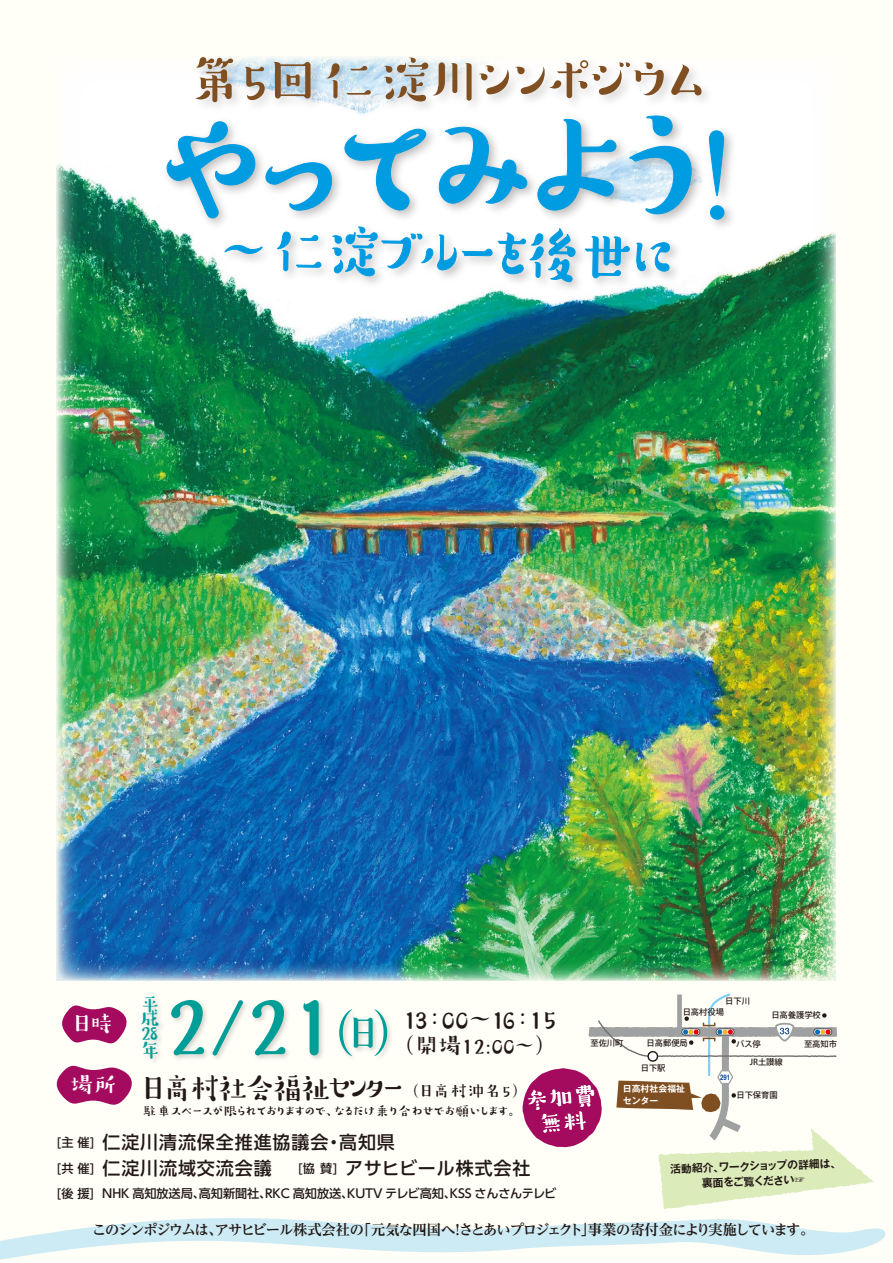
<style>
.page{position:relative;width:893px;height:1263px;background:#fff}
.page>*{position:absolute;margin:0;border:0;box-sizing:border-box;transform-origin:0 0}
.t1{font:500 142.5px "Suzumushi Std";letter-spacing:-.36em;color:#009ce2}
.t2{font:500 90px "Suzumushi Std";color:#009e96}
.t3{font:500 59.85px "Suzumushi Std";color:#009ce2;scale:.9 1}
.t4{font:500 54.15px "Suzumushi Std";letter-spacing:-.24em;color:#804f21}
.t5{font:500 31.5px "Suzumushi Std";letter-spacing:-.14em;color:#221815;scale:.95 1}
.t6{font:500 27.15px "Suzumushi Std";letter-spacing:-.05em;color:#221815}
.t7{font:500 23.85px/24.5px "Suzumushi Std";color:#fff;text-align:center}
.t8{font:500 23.4px "Suzumushi Std";color:#221815}
.t9{font:500 23.1px "Suzumushi Std";color:#fff}
.t10{font:500 21px/18.3px "Suzumushi Std";color:#009e96}
.t11{font:500 18px/25.8px "UD Shin Go Pr 6";letter-spacing:.05em;color:#221815}
.t12{font:500 16.5px "Suzumushi Std";letter-spacing:.05em;color:#221815}
.t13{font:700 14.25px "Reim Pr 6";letter-spacing:-.08em;color:#221815}
.t14{font:500 13.5px "Suzumushi Std";letter-spacing:-.23em;color:#221815}
.t15{font:500 12.15px "UD Shin Go Pr 6";letter-spacing:-.005em;color:#221815}
.t16{font:700 10.8px/15px "Gothic MB101 Pr 5 De";color:#221815;text-align:center}
.t17{font:700 8.85px/11.6px "Gothic MB101 Pr 5 De";color:#fff}
.t18{font:500 8.25px "Koz Go Pro";color:#221815}
.t19{font:700 7.5px "Helvetica";color:#003f98;scale:.8 1}
.s1{font-size:54px}
.s2{font-size:12.15px}
</style>
<div class="page">
<img style="left:0;top:56px;width:886px;height:1204px">
<h3 class="t4" style="left:187px;top:44px;width:527px">第 5回仁淀川シンポジウム</h3>
<h1 class="t1" style="left:139px;top:75px;width:653px">やってみよう！</h1>
<h3 class="t3" style="left:217px;top:210px;width:516px;rotate:1deg">～仁淀ブルーを後世に</h3>
<h3 class="t9" style="left:70px;top:1008px;width:44px">日時</h3>
<h3 class="t10" style="left:140px;top:994px;width:20px">平</h3>
<h3 class="t10" style="left:140px;top:1008px;width:21px">成</h3>
<h3 class="t10" style="left:140px;top:1022px;width:21px">28年</h3>
<h2 class="t2" style="left:142px;top:962px;width:250px">２/21<span class="s1">㈰</span></h2>
<h3 class="t6" style="left:403px;top:1000px;width:155px">13：00～16：15</h3>
<h3 class="t8" style="left:392px;top:1030px;width:167px">（開場12:00～）</h3>
<p class="t18" style="left:725px;top:996px;width:26px">日下川</p>
<p class="t18" style="left:683px;top:1007px;width:43px">日高村役場</p>
<p class="t18" style="left:771px;top:1009px;width:51px">日高養護学校</p>
<p class="t18" style="left:590px;top:1037px;width:34px">至佐川町</p>
<p class="t18" style="left:804px;top:1038px;width:34px">至高知市</p>
<p class="t18" style="left:647px;top:1038px;width:43px">日高郵便局</p>
<p class="t18" style="left:736px;top:1038px;width:26px">バス停</p>
<p class="t18" style="left:641px;top:1062px;width:26px">日下駅</p>
<p class="t18" style="left:750px;top:1057px;width:34px">JR土讃線</p>
<h3 class="t5" style="left:139px;top:1067px;width:285px">日高村社会福祉センター</h3>
<p class="t11" style="left:57px;top:1129px;width:475px"><span class="s2">[主 催]</span> 仁淀川清流保全推進協議会・高知県<br><span class="s2">[共 催]</span> 仁淀川流域交流会議<span class="s2">　　[協 賛]</span> アサヒビール株式会社</p>
<p class="t15" style="left:57px;top:1184px;width:501px">[後 援] NHK 高知放送局、高知新聞社、RKC 高知放送、KUTV テレビ高知、KSS さんさんテレビ</p>
<p class="t13" style="left:92px;top:1218px;width:724px">このシンポジウムは、アサヒビール株式会社の「元気な四国へ！さとあいプロジェクト」事業の寄付金により実施しています。</p>
<p class="t19" style="left:720px;top:1071px;width:14px">291</p>
<h3 class="t9" style="left:70px;top:1069px;width:48px">場所</h3>
<p class="t12" style="left:403px;top:1079px;width:126px">（日高村沖名５）</p>
<h3 class="t7" style="left:524px;top:1088px;width:73px;rotate:-5deg">参加費無料</h3>
<p class="t17" style="left:623px;top:1082px;width:64px">日高村社会福祉センター</p>
<p class="t18" style="left:736px;top:1089px;width:43px">日下保育園</p>
<p class="t14" style="left:143px;top:1102px;width:381px">駐車スペースが限られておりますので、なるだけ乗り合わせでお願いします。</p>
<p class="t16" style="left:670px;top:1161px;width:172px;rotate:-2deg">活動紹介、ワークショップの詳細は、裏面をご覧ください☞</p>
</div>
